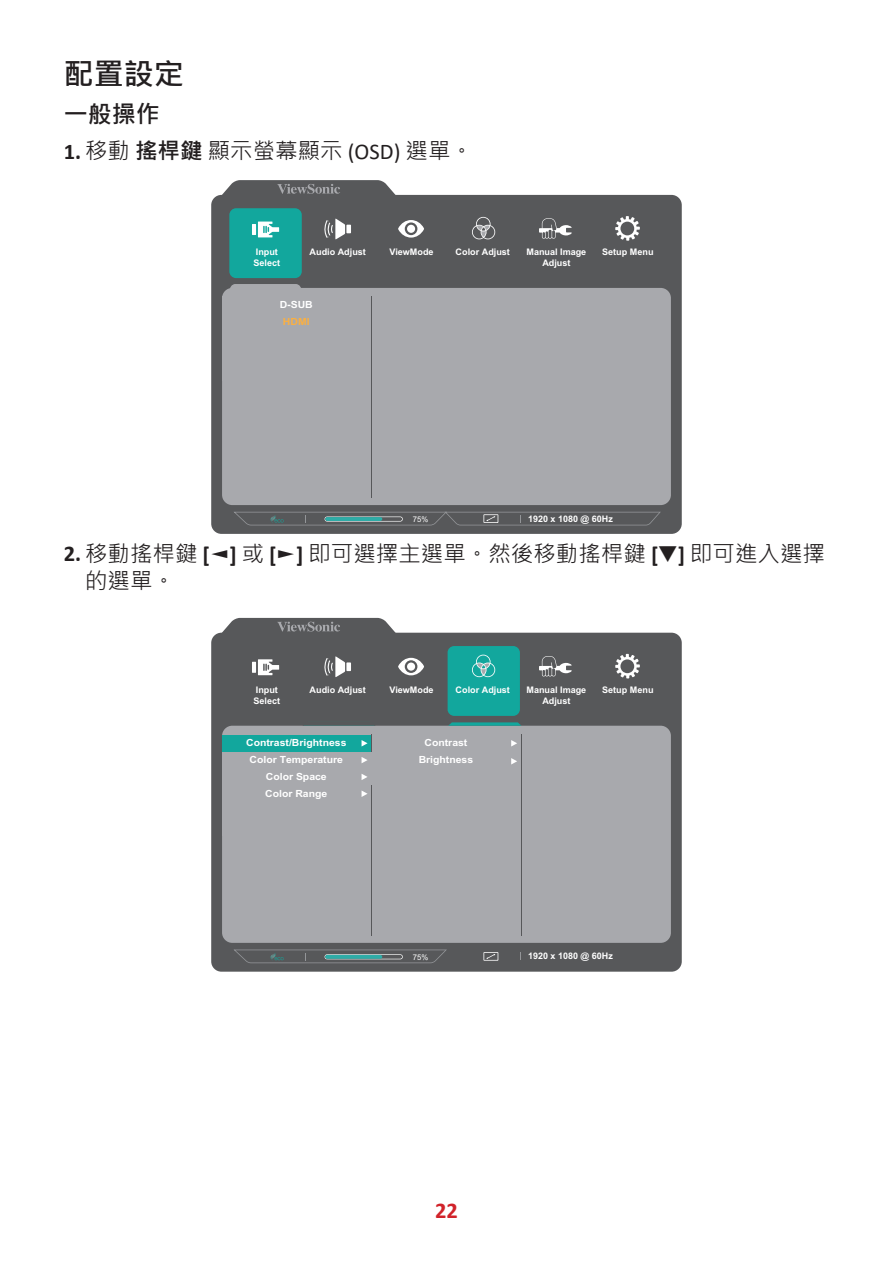
<style>
.page{position:relative;width:893px;height:1263px;background:#fff}
.page>*{position:absolute;margin:0;border:0;box-sizing:border-box;transform-origin:0 0}
.Heading_2{font:700 30px "Microsoft Jheng Hei";color:#231f20}
.Heading_3{font:700 24px "Microsoft Jheng Hei";color:#231f20}
.t1{font:22.5px/27px "Microsoft Jheng Hei";color:#231f20}
.t2{font:700 22.5px "Calibri";color:#d1232a}
.t3{font:700 9.9px/16.8px "Arial";color:#fff;text-align:center;scale:1.06 1}
.t4{font:700 9px/10.8px "Arial";color:#fff}
.t5{font:7.8px "Arial";color:#fff}
.s1{font-family:"Calibri";font-weight:700}
.s2{font-weight:700}
.s3{font-family:"Calibri"}
.s4{color:#fbb041}
</style>
<div class="page">
<div style="left:211px;top:195px;width:471px;height:339px;background:#57585a;border-radius:10px"></div>
<svg style="left:230px;top:284px;width:71px;height:4px"></svg>
<div style="left:222px;top:288px;width:449px;height:217px;background:#a8a9ad;border-radius:10px"></div>
<div style="left:229px;top:208px;width:73px;height:70px;background:#12a79d;border-radius:7px"></div>
<hr style="left:371px;top:296px;width:1px;height:202px;background:#57585a">
<svg style="left:234px;top:512px;width:427px;height:13px"></svg>
<svg style="left:217px;top:180px;width:183px;height:16px"></svg>
<svg style="left:615px;top:216px;width:25px;height:25px"></svg>
<svg style="left:398px;top:220px;width:26px;height:18px"></svg>
<div style="left:407px;top:225px;width:8px;height:8px;background:#fff;border-radius:50%"></div>
<svg style="left:539px;top:218px;width:33px;height:21px"></svg>
<hr style="left:252px;top:224px;width:4px;height:11px;background:#fff">
<svg style="left:258px;top:222px;width:21px;height:15px"></svg>
<div style="left:346px;top:225px;width:5px;height:8px;background:#fff"></div>
<svg style="left:324px;top:218px;width:21px;height:21px"></svg>
<svg style="left:472px;top:217px;width:23px;height:22px"></svg>
<div style="left:211px;top:633px;width:471px;height:339px;background:#57585a;border-radius:10px"></div>
<div style="left:222px;top:726px;width:449px;height:217px;background:#a8a9ad;border-radius:10px"></div>
<div style="left:447px;top:646px;width:73px;height:70px;background:#12a79d;border-radius:7px"></div>
<svg style="left:362px;top:791px;width:6px;height:6px"></svg>
<div style="left:222px;top:735px;width:149px;height:17px;background:#12a79d"></div>
<svg style="left:362px;top:740px;width:6px;height:6px"></svg>
<svg style="left:511px;top:740px;width:6px;height:6px"></svg>
<hr style="left:521px;top:734px;width:1px;height:201px;background:#57585a">
<hr style="left:371px;top:734px;width:1px;height:201px;background:#57585a">
<svg style="left:483px;top:952px;width:15px;height:9px"></svg>
<svg style="left:234px;top:949px;width:213px;height:14px"></svg>
<svg style="left:217px;top:618px;width:183px;height:16px"></svg>
<svg style="left:302px;top:725px;width:74px;height:1px"></svg>
<svg style="left:448px;top:722px;width:73px;height:4px"></svg>
<svg style="left:511px;top:758px;width:6px;height:6px"></svg>
<svg style="left:615px;top:654px;width:25px;height:24px"></svg>
<svg style="left:398px;top:658px;width:26px;height:17px"></svg>
<div style="left:407px;top:662px;width:8px;height:9px;background:#fff;border-radius:50%"></div>
<svg style="left:539px;top:656px;width:33px;height:20px"></svg>
<hr style="left:252px;top:662px;width:4px;height:11px;background:#fff">
<svg style="left:258px;top:659px;width:21px;height:16px"></svg>
<div style="left:346px;top:662px;width:5px;height:9px;background:#fff"></div>
<svg style="left:324px;top:656px;width:21px;height:21px"></svg>
<svg style="left:472px;top:655px;width:23px;height:22px"></svg>
<svg style="left:362px;top:774px;width:5px;height:6px"></svg>
<svg style="left:362px;top:757px;width:6px;height:6px"></svg>
<p class="Heading_2" style="left:64px;top:55px;width:121px">配置設定</p>
<p class="Heading_3" style="left:64px;top:99px;width:97px">一般操作</p>
<p class="t1" style="left:64px;top:137px;width:411px"><span class="s1">1.</span> 移動<span class="s2">搖桿鍵</span>顯示螢幕顯示 <span class="s3">(OSD)</span> 選單。</p>
<p class="t4" style="left:254px;top:247px;width:28px">Input<br>Select</p>
<p class="t4" style="left:310px;top:247px;width:58px">Audio Adjust</p>
<p class="t3" style="left:280px;top:297px;width:33px">D-SUB<br><span class="s4">HDMI</span></p>
<p class="t4" style="left:389px;top:247px;width:46px">ViewMode</p>
<p class="t4" style="left:456px;top:247px;width:56px">Color Adjust</p>
<p class="t4" style="left:526px;top:246px;width:61px">Manual Image</p>
<p class="t4" style="left:602px;top:247px;width:53px">Setup Menu</p>
<p class="t4" style="left:542px;top:257px;width:30px">Adjust</p>
<p class="t5" style="left:413px;top:514px;width:17px">75%</p>
<p class="t4" style="left:528px;top:513px;width:86px">1920 x 1080 @ 60Hz</p>
<p class="t1" style="left:85px;top:541px;width:741px;text-indent:-21px"><span class="s1">2.</span> 移動搖桿鍵 <span class="s1">[</span>◄<span class="s1">]</span> 或 <span class="s1">[</span>►<span class="s1">]</span> 即可選擇主選單。然後移動搖桿鍵 <span class="s1">[</span>▼<span class="s1">]</span> 即可進入選擇的選單。</p>
<p class="t4" style="left:389px;top:684px;width:46px">ViewMode</p>
<p class="t4" style="left:456px;top:684px;width:56px">Color Adjust</p>
<p class="t4" style="left:526px;top:684px;width:61px">Manual Image</p>
<p class="t4" style="left:602px;top:684px;width:53px">Setup Menu</p>
<p class="t4" style="left:542px;top:695px;width:30px">Adjust</p>
<p class="t4" style="left:254px;top:684px;width:28px">Input<br>Select</p>
<p class="t4" style="left:310px;top:684px;width:58px">Audio Adjust</p>
<p class="t3" style="left:246px;top:734px;width:96px">Contrast/Brightness<br>Color Temperature<br>Color Space<br>Color Range</p>
<p class="t3" style="left:419px;top:734px;width:53px">Contrast<br>Brightness</p>
<p class="t5" style="left:413px;top:951px;width:17px">75%</p>
<p class="t4" style="left:528px;top:951px;width:86px">1920 x 1080 @ 60Hz</p>
<h3 class="t2" style="left:435px;top:1194px;width:24px">22</h3>
</div>
